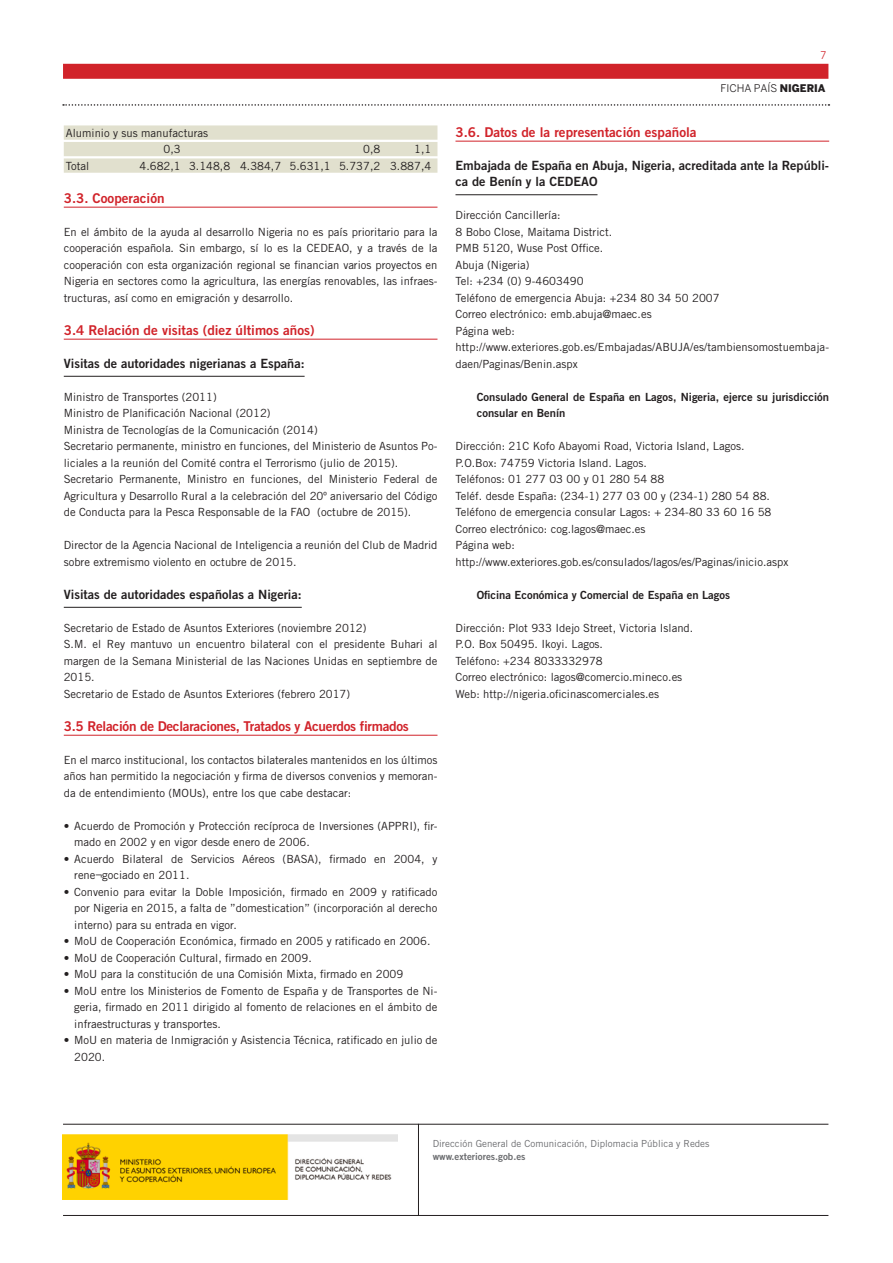
<style>
.page{position:relative;width:893px;height:1263px;background:#fff}
.page>*{position:absolute;margin:0;border:0;box-sizing:border-box;transform-origin:0 0}
.TITULO_2º_NIVEL{font:13.5px "Trade Gothic LT Std Bd 2";color:#d1232a}
.TITULO_2º_NIVEL-2{font:13.5px "Trade Gothic LT Std Bd 2";letter-spacing:-.02em;color:#d1232a}
.TITULO_3º_NIVEL{font:12.75px/16.5px "Trade Gothic LT Std Bd 2";color:#231f20}
.TEXTO_NORMAL{font:11.25px/16.5px "Trade Gothic LT Std";color:#231f20;text-align:justify}
.TITULO_4º_NIVEL{font:11.25px/16.5px "Trade Gothic LT Std Bd 2";color:#231f20}
.TABLA_TEXTO{font:11.25px "Trade Gothic LT Std";color:#231f20}
.t1{font:10.5px "Benton Sans";color:#231f20}
.t2{font:10.5px "Benton Sans";color:#d1232a}
.t3{font:9.75px "Trade Gothic LT Std";color:#6c6d70}
.t4{font:9.75px "Trade Gothic LT Std Bd 2";color:#6c6d70}
.s1{font-weight:900}
</style>
<div class="page">
<div style="left:63px;top:64px;width:765px;height:15px;background:#d1232a"></div>
<hr style="left:63px;top:1215px;width:765px;height:1px;background:#231f20">
<svg style="left:63px;top:104px;width:766px;height:2px"></svg>
<div style="left:64px;top:125px;width:373px;height:15px;background:#e1e0ce"></div>
<div style="left:64px;top:142px;width:373px;height:14px;background:#e1e0ce"></div>
<div style="left:64px;top:158px;width:373px;height:15px;background:#e1e0ce"></div>
<hr style="left:64px;top:207px;width:373px;height:1px;background:#d1232a">
<hr style="left:64px;top:339px;width:373px;height:1px;background:#d1232a">
<hr style="left:64px;top:376px;width:241px;height:1px;background:#231f20">
<hr style="left:64px;top:607px;width:238px;height:1px;background:#231f20">
<hr style="left:64px;top:735px;width:373px;height:1px;background:#d1232a">
<hr style="left:455px;top:141px;width:374px;height:1px;background:#d1232a">
<hr style="left:455px;top:194px;width:142px;height:1px;background:#231f20">
<img style="left:63px;top:1135px;width:334px;height:65px">
<hr style="left:63px;top:1124px;width:765px;height:1px;background:#231f20">
<hr style="left:418px;top:1124px;width:1px;height:92px;background:#231f20">
<p class="t2" style="left:820px;top:49px;width:7px">7</p>
<p class="TABLA_TEXTO" style="left:66px;top:126px;width:144px">Aluminio y sus manufacturas</p>
<p class="TABLA_TEXTO" style="left:164px;top:142px;width:19px">0,3</p>
<p class="TABLA_TEXTO" style="left:363px;top:142px;width:19px">0,8</p>
<p class="TABLA_TEXTO" style="left:414px;top:142px;width:19px">1,1</p>
<p class="TABLA_TEXTO" style="left:66px;top:159px;width:25px">Total</p>
<p class="TABLA_TEXTO" style="left:140px;top:159px;width:293px">4.682,1 3.148,8 4.384,7 5.631,1 5.737,2 3.887,4</p>
<p class="TITULO_2º_NIVEL" style="left:64px;top:189px;width:102px">3.3. Cooperación</p>
<p class="TEXTO_NORMAL" style="left:64px;top:223px;width:375px">En el ámbito de la ayuda al desarrollo Nigeria no es país prioritario para la cooperación española. Sin embargo, sí lo es la CEDEAO, y a través de la cooperación con esta organización regional se financian varios proyectos en Nigeria en sectores como la agricultura, las energías renovables, las infraes&shy;tructuras, así como en emigración y desarrollo.</p>
<p class="TITULO_2º_NIVEL" style="left:64px;top:321px;width:252px">3.4 Relación de visitas (diez últimos años)</p>
<p class="TITULO_3º_NIVEL" style="left:64px;top:354px;width:242px">Visitas de autoridades nigerianas a España:</p>
<p class="TEXTO_NORMAL" style="left:64px;top:388px;width:154px">Ministro de Transportes (2011)</p>
<p class="TEXTO_NORMAL" style="left:64px;top:405px;width:208px">Ministro de Planificación Nacional (2012)</p>
<p class="TEXTO_NORMAL" style="left:64px;top:421px;width:255px">Ministra de Tecnologías de la Comunicación (2014)</p>
<p class="TEXTO_NORMAL" style="left:64px;top:438px;width:375px">Secretario permanente, ministro en funciones, del Ministerio de Asuntos Po&shy;liciales a la reunión del Comité contra el Terrorismo (julio de 2015).</p>
<p class="TEXTO_NORMAL" style="left:64px;top:471px;width:375px">Secretario Permanente, Ministro en funciones, del Ministerio Federal de Agricultura y Desarrollo Rural a la celebración del 20º aniversario del Código de Conducta para la Pesca Responsable de la FAO (octubre de 2015).</p>
<p class="TEXTO_NORMAL" style="left:64px;top:537px;width:375px">Director de la Agencia Nacional de Inteligencia a reunión del Club de Madrid sobre extremismo violento en octubre de 2015.</p>
<p class="TITULO_3º_NIVEL" style="left:64px;top:585px;width:239px">Visitas de autoridades españolas a Nigeria:</p>
<p class="TEXTO_NORMAL" style="left:64px;top:619px;width:304px">Secretario de Estado de Asuntos Exteriores (noviembre 2012)</p>
<p class="TEXTO_NORMAL" style="left:64px;top:636px;width:375px">S.M. el Rey mantuvo un encuentro bilateral con el presidente Buhari al margen de la Semana Ministerial de las Naciones Unidas en septiembre de 2015.</p>
<p class="TEXTO_NORMAL" style="left:64px;top:685px;width:288px">Secretario de Estado de Asuntos Exteriores (febrero 2017)</p>
<p class="TITULO_2º_NIVEL-2" style="left:64px;top:717px;width:347px">3.5 Relación de Declaraciones, Tratados y Acuerdos firmados</p>
<p class="TEXTO_NORMAL" style="left:64px;top:751px;width:375px">En el marco institucional, los contactos bilaterales mantenidos en los últimos años han permitido la negociación y firma de diversos convenios y memoran&shy;da de entendimiento (MOUs), entre los que cabe destacar:</p>
<p class="TEXTO_NORMAL" style="left:74px;top:817px;width:365px;text-indent:-10px">• Acuerdo de Promoción y Protección recíproca de Inversiones (APPRI), fir&shy;mado en 2002 y en vigor desde enero de 2006.</p>
<p class="TEXTO_NORMAL" style="left:74px;top:850px;width:365px;text-indent:-10px">• Acuerdo Bilateral de Servicios Aéreos (BASA), firmado en 2004, y rene¬gociado en 2011.</p>
<p class="TEXTO_NORMAL" style="left:74px;top:883px;width:365px;text-indent:-10px">• Convenio para evitar la Doble Imposición, firmado en 2009 y ratificado por Nigeria en 2015, a falta de ”domestication” (incorporación al derecho interno) para su entrada en vigor.</p>
<p class="TEXTO_NORMAL" style="left:64px;top:933px;width:368px">• MoU de Cooperación Económica, firmado en 2005 y ratificado en 2006.</p>
<p class="TEXTO_NORMAL" style="left:64px;top:949px;width:249px">• MoU de Cooperación Cultural, firmado en 2009.</p>
<p class="TEXTO_NORMAL" style="left:64px;top:966px;width:341px">• MoU para la constitución de una Comisión Mixta, firmado en 2009</p>
<p class="TEXTO_NORMAL" style="left:74px;top:982px;width:365px;text-indent:-10px">• MoU entre los Ministerios de Fomento de España y de Transportes de Ni&shy;geria, firmado en 2011 dirigido al fomento de relaciones en el ámbito de infraestructuras y transportes.</p>
<p class="TEXTO_NORMAL" style="left:74px;top:1032px;width:365px;text-indent:-10px">• MoU en materia de Inmigración y Asistencia Técnica, ratificado en julio de<br>2020.</p>
<p class="t1" style="left:720px;top:82px;width:107px">FICHA PAÍS <span class="s1">NIGERIA</span></p>
<p class="TITULO_2º_NIVEL" style="left:455px;top:123px;width:243px">3.6. Datos de la representación española</p>
<p class="TITULO_3º_NIVEL" style="left:455px;top:156px;width:375px">Embajada de España en Abuja, Nigeria, acreditada ante la Repúbli&shy;ca de Benín y la CEDEAO</p>
<p class="TEXTO_NORMAL" style="left:455px;top:207px;width:107px">Dirección Cancillería:</p>
<p class="TEXTO_NORMAL" style="left:455px;top:223px;width:158px">8 Bobo Close, Maitama District.</p>
<p class="TEXTO_NORMAL" style="left:455px;top:240px;width:149px">PMB 5120, Wuse Post Office.</p>
<p class="TEXTO_NORMAL" style="left:455px;top:256px;width:76px">Abuja (Nigeria)</p>
<p class="TEXTO_NORMAL" style="left:455px;top:273px;width:130px">Tel: +234 (0) 9-4603490</p>
<p class="TEXTO_NORMAL" style="left:455px;top:289px;width:266px">Teléfono de emergencia Abuja: +234 80 34 50 2007</p>
<p class="TEXTO_NORMAL" style="left:455px;top:306px;width:198px">Correo electrónico: emb.abuja@maec.es</p>
<p class="TEXTO_NORMAL" style="left:455px;top:322px;width:61px">Página web:</p>
<p class="TEXTO_NORMAL" style="left:455px;top:339px;width:375px">http://www.exteriores.gob.es/Embajadas/ABUJA/es/tambiensomostuembaja&shy;daen/Paginas/Benin.aspx</p>
<p class="TITULO_4º_NIVEL" style="left:477px;top:388px;width:354px">Consulado General de España en Lagos, Nigeria, ejerce su jurisdicción consular en Benín</p>
<p class="TEXTO_NORMAL" style="left:455px;top:438px;width:291px">Dirección: 21C Kofo Abayomi Road, Victoria Island, Lagos.</p>
<p class="TEXTO_NORMAL" style="left:455px;top:454px;width:193px">P.O.Box: 74759 Victoria Island. Lagos.</p>
<p class="TEXTO_NORMAL" style="left:455px;top:471px;width:210px">Teléfonos: 01 277 03 00 y 01 280 54 88</p>
<p class="TEXTO_NORMAL" style="left:455px;top:487px;width:316px">Teléf. desde España: (234-1) 277 03 00 y (234-1) 280 54 88.</p>
<p class="TEXTO_NORMAL" style="left:455px;top:504px;width:317px">Teléfono de emergencia consular Lagos: + 234-80 33 60 16 58</p>
<p class="TEXTO_NORMAL" style="left:455px;top:520px;width:191px">Correo electrónico: cog.lagos@maec.es</p>
<p class="TEXTO_NORMAL" style="left:455px;top:537px;width:61px">Página web:</p>
<p class="TEXTO_NORMAL" style="left:455px;top:553px;width:334px">http://www.exteriores.gob.es/consulados/lagos/es/Paginas/inicio.aspx</p>
<p class="TITULO_4º_NIVEL" style="left:477px;top:586px;width:255px">Oficina Económica y Comercial de España en Lagos</p>
<p class="TEXTO_NORMAL" style="left:455px;top:619px;width:239px">Dirección: Plot 933 Idejo Street, Victoria Island.</p>
<p class="TEXTO_NORMAL" style="left:455px;top:636px;width:149px">P.O. Box 50495. Ikoyi. Lagos.</p>
<p class="TEXTO_NORMAL" style="left:455px;top:652px;width:149px">Teléfono: +234 8033332978</p>
<p class="TEXTO_NORMAL" style="left:455px;top:669px;width:228px">Correo electrónico: lagos@comercio.mineco.es</p>
<p class="TEXTO_NORMAL" style="left:455px;top:685px;width:205px">Web: http://nigeria.oficinascomerciales.es</p>
<p class="t3" style="left:433px;top:1137px;width:278px">Dirección General de Comunicación, Diplomacia Pública y Redes</p>
<p class="t4" style="left:433px;top:1151px;width:94px">www.exteriores.gob.es</p>
</div>
